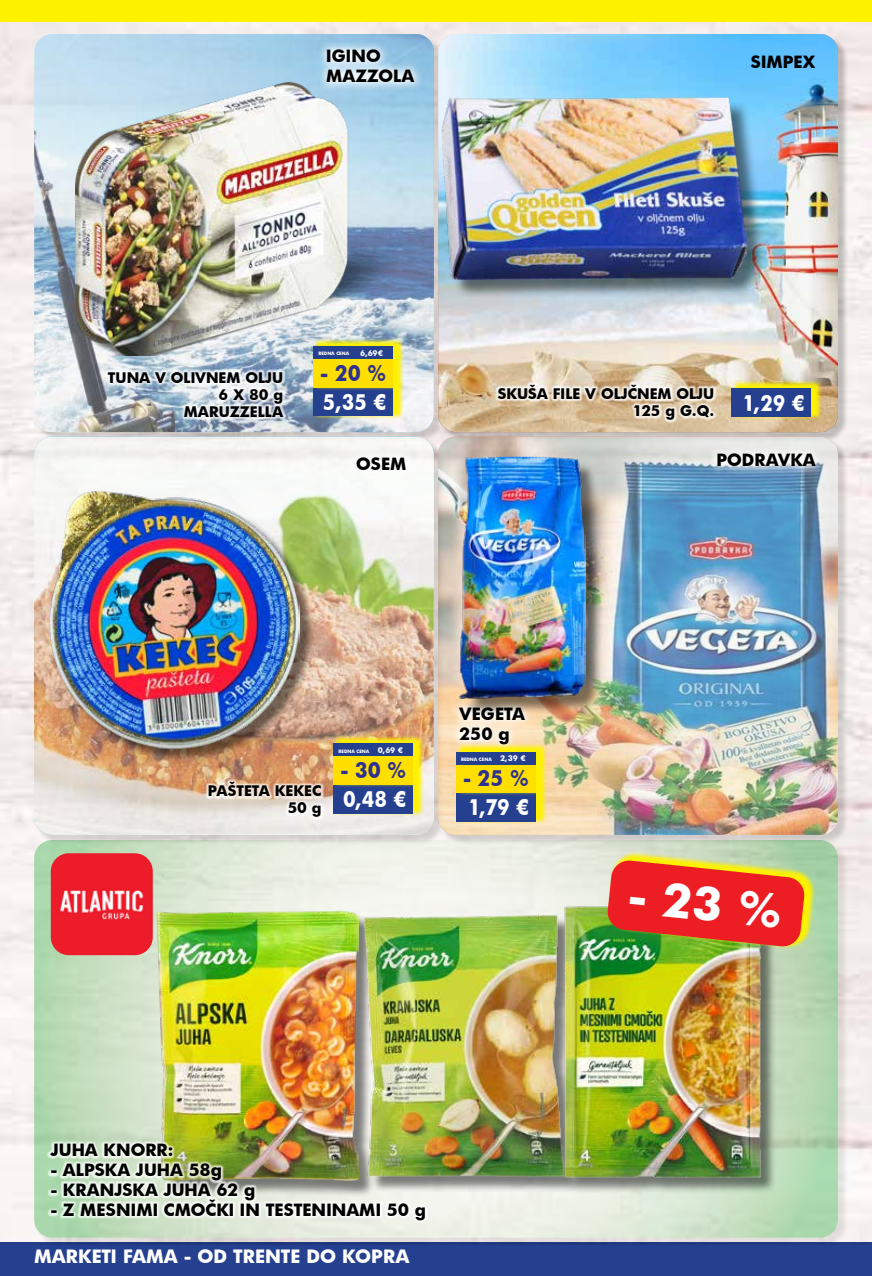
<style>
.page{position:relative;width:872px;height:1276px;background:#fff}
.page>*{position:absolute;margin:0;border:0;box-sizing:border-box;transform-origin:0 0}
.t1{font:700 45px "Futura";color:#fff}
.t2{font:700 21px "Futura";letter-spacing:-.02em;color:#fff;scale:.88 1}
.t3{font:700 21px "Futura";color:#2e3092;scale:.91 1}
.t4{font:700 18px "Futura";color:#fff}
.t5{font:700 16.5px/19.8px "Futura";color:#000}
.t6{font:700 14.25px/17.1px "Futura";color:#000;text-align:right}
.t7{font:700 7.5px "Futura";color:#fff}
.t8{font:700 4.5px "Futura";color:#fff}
.s1{font-size:7.5px}
</style>
<div class="page">
<div style="left:0;top:1242px;width:872px;height:34px;background:#25408f"></div>
<div style="left:0;top:0;width:872px;height:22px;background:#fff200"></div>
<img style="left:34px;top:34px;width:400px;height:398px">
<div style="left:439px;top:35px;width:409px;height:407px;background:#000;opacity:.22"></div>
<img style="left:438px;top:34px;width:400px;height:398px">
<div style="left:35px;top:841px;width:813px;height:407px;background:#000;opacity:.22"></div>
<svg style="left:34px;top:840px;width:804px;height:397px;background:#d0e3cb"></svg>
<div style="left:35px;top:438px;width:409px;height:407px;background:#000;opacity:.22"></div>
<img style="left:34px;top:436px;width:400px;height:399px">
<div style="left:439px;top:438px;width:409px;height:407px;background:#000;opacity:.22"></div>
<img style="left:438px;top:436px;width:400px;height:399px">
<img style="left:75px;top:82px;width:323px;height:273px">
<div style="left:444px;top:100px;width:322px;height:199px;background:#000;opacity:.5"></div>
<img style="left:441px;top:97px;width:305px;height:182px">
<div style="left:51px;top:493px;width:263px;height:270px;background:#000;opacity:.5"></div>
<img style="left:49px;top:491px;width:251px;height:257px">
<img style="left:157px;top:910px;width:201px;height:230px">
<div style="left:366px;top:916px;width:215px;height:277px;background:#000;opacity:.5"></div>
<img style="left:363px;top:914px;width:198px;height:262px">
<div style="left:566px;top:908px;width:211px;height:286px;background:#000;opacity:.5"></div>
<img style="left:561px;top:903px;width:201px;height:274px">
<div style="left:494px;top:381px;width:223px;height:42px;background:#fff;opacity:.75"></div>
<div style="left:104px;top:369px;width:183px;height:51px;background:#fff;opacity:.75"></div>
<div style="left:205px;top:778px;width:119px;height:42px;background:#fff;opacity:.75"></div>
<svg style="left:450px;top:698px;width:84px;height:55px;background:#fcead1"></svg>
<div style="left:47px;top:1140px;width:381px;height:83px;background:#fff;opacity:.75"></div>
<svg style="left:333px;top:788px;width:92px;height:28px"></svg>
<div style="left:333px;top:784px;width:79px;height:29px;background:#25408f"></div>
<svg style="left:333px;top:759px;width:92px;height:29px"></svg>
<div style="left:333px;top:756px;width:79px;height:28px;background:#ffdf00"></div>
<svg style="left:333px;top:734px;width:92px;height:25px"></svg>
<div style="left:333px;top:744px;width:79px;height:12px;background:#25408f"></div>
<svg style="left:455px;top:796px;width:92px;height:29px"></svg>
<div style="left:456px;top:793px;width:79px;height:28px;background:#25408f"></div>
<svg style="left:455px;top:767px;width:92px;height:29px"></svg>
<div style="left:456px;top:764px;width:79px;height:29px;background:#ffdf00"></div>
<svg style="left:455px;top:743px;width:92px;height:24px"></svg>
<div style="left:456px;top:752px;width:79px;height:12px;background:#25408f"></div>
<svg style="left:731px;top:379px;width:92px;height:41px"></svg>
<div style="left:731px;top:388px;width:79px;height:29px;background:#25408f"></div>
<svg style="left:607px;top:851px;width:209px;height:98px;background:#bcd68f"></svg>
<svg style="left:607px;top:859px;width:198px;height:88px;background:#da462c"></svg>
<img style="left:51px;top:853px;width:102px;height:102px">
<svg style="left:313px;top:391px;width:92px;height:28px"></svg>
<div style="left:313px;top:387px;width:79px;height:29px;background:#25408f"></div>
<svg style="left:313px;top:362px;width:92px;height:29px"></svg>
<div style="left:313px;top:359px;width:79px;height:28px;background:#ffdf00"></div>
<svg style="left:313px;top:337px;width:92px;height:25px"></svg>
<div style="left:313px;top:347px;width:79px;height:12px;background:#25408f"></div>
<svg style="left:317px;top:40px;width:107px;height:52px;background:#bad9ed"></svg>
<div style="left:347px;top:448px;width:68px;height:31px;background:#fff"></div>
<svg style="left:708px;top:443px;width:117px;height:32px"></svg>
<div style="left:462px;top:459px;width:141px;height:257px;background:#000;opacity:.5"></div>
<img style="left:459px;top:457px;width:126px;height:241px">
<p class="t5" style="left:326px;top:46px;width:90px">IGINO<br>MAZZOLA</p>
<p class="t5" style="left:750px;top:52px;width:66px">SIMPEX</p>
<p class="t6" style="left:108px;top:369px;width:177px">TUNA V OLIVNEM OLJU<br>6 X 80 g<br>MARUZZELLA</p>
<p class="t8" style="left:318px;top:350px;width:32px">REDNA CENA</p>
<p class="t7" style="left:360px;top:347px;width:24px">6,69€</p>
<p class="t3" style="left:320px;top:358px;width:73px">- 20 %</p>
<p class="t2" style="left:323px;top:387px;width:73px">5,35 €</p>
<p class="t6" style="left:497px;top:385px;width:218px">SKUŠA FILE V OLJČNEM OLJU<br>125 g G.Q.</p>
<p class="t2" style="left:742px;top:388px;width:72px">1,29 €</p>
<p class="t5" style="left:356px;top:453px;width:52px">OSEM</p>
<p class="t5" style="left:716px;top:449px;width:101px">PODRAVKA</p>
<p class="t5" style="left:459px;top:703px;width:67px">VEGETA<br>250 g</p>
<p class="t6" style="left:208px;top:782px;width:115px">PAŠTETA KEKEC<br>50 g</p>
<p class="t8" style="left:338px;top:748px;width:66px">REDNA CENA <span class="s1">0,69 €</span></p>
<p class="t3" style="left:341px;top:755px;width:73px">- 30 %</p>
<p class="t2" style="left:343px;top:784px;width:73px">0,48 €</p>
<p class="t8" style="left:461px;top:756px;width:66px">REDNA CENA <span class="s1">2,39 €</span></p>
<p class="t3" style="left:463px;top:764px;width:73px">- 25 %</p>
<p class="t2" style="left:468px;top:792px;width:70px">1,79 €</p>
<p class="t5" style="left:51px;top:1139px;width:124px">JUHA KNORR:</p>
<p class="t5" style="left:51px;top:1159px;width:173px">- ALPSKA JUHA 58g</p>
<p class="t5" style="left:51px;top:1179px;width:206px">- KRANJSKA JUHA 62 g</p>
<p class="t5" style="left:51px;top:1199px;width:377px">- Z MESNIMI CMOČKI IN TESTENINAMI 50 g</p>
<p class="t4" style="left:34px;top:1243px;width:377px">MARKETI FAMA - OD TRENTE DO KOPRA</p>
<h1 class="t1" style="left:632px;top:864px;width:155px;rotate:6deg">- 23 %</h1>
</div>
